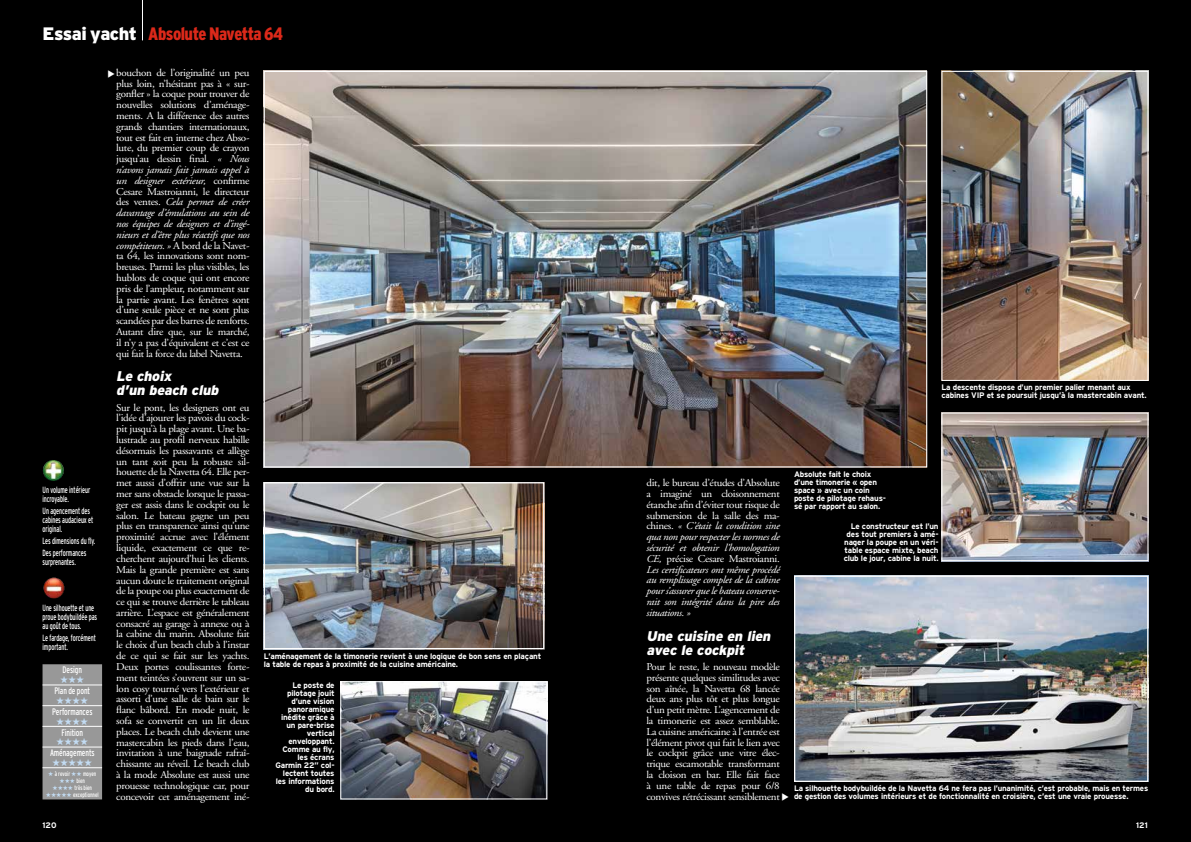
<style>
.page{position:relative;width:1191px;height:842px;background:#000}
.page>*{position:absolute;margin:0;border:0;box-sizing:border-box;transform-origin:0 0}
.t1{font:900 condensed 18px "Interstate";letter-spacing:-.03em;color:#dc291a}
.t2{font:italic 900 14px/14px "Interstate";color:#fff}
.t3{font:10.4px/10.8px "Adobe Garamond";letter-spacing:-.03em;color:#fff;text-align:justify;scale:1.05 1}
.t4{font:italic 10.4px/10.8px "Adobe Garamond";letter-spacing:-.03em;color:#fff;text-align:justify;scale:1.05 1}
.t5{font:10px "Zapf Dingbats";color:#c3dcf3}
.t6{font:condensed 9.5px "Interstate";letter-spacing:-.01em;color:#fff;scale:.85 1}
.t7{font:condensed 9px/9px "Interstate";letter-spacing:-.01em;color:#fff;scale:.75 1}
.t8{font:700 8px/8px "Interstate";letter-spacing:-.025em;color:#fff}
.t9{font:condensed 6.5px "Interstate";letter-spacing:-.01em;color:#fff;scale:.85 1}
.s1{font-stretch:normal;color:#fff}
.s2{color:#c3dcf3}
.s3{font-style:italic}
.s4{font-style:normal}
</style>
<div class="page">
<img style="left:43px;top:460px;width:21px;height:21px">
<img style="left:43px;top:578px;width:22px;height:20px">
<div style="left:43px;top:664px;width:59px;height:135px;background:#989898"></div>
<hr style="left:43px;top:685px;width:59px;height:1px;background:#fff">
<hr style="left:43px;top:705px;width:59px;height:1px;background:#fff">
<hr style="left:43px;top:726px;width:59px;height:1px;background:#fff">
<hr style="left:43px;top:747px;width:59px;height:1px;background:#fff">
<hr style="left:43px;top:767px;width:59px;height:1px;background:#fff">
<img style="left:266px;top:73px;width:659px;height:392px">
<img style="left:943px;top:73px;width:203px;height:306px">
<div style="left:941px;top:71px;width:207px;height:310px;border:1px solid #fff"></div>
<img style="left:943px;top:415px;width:203px;height:144px">
<div style="left:941px;top:413px;width:207px;height:148px;border:1px solid #fff"></div>
<img style="left:796px;top:578px;width:350px;height:202px">
<div style="left:794px;top:576px;width:354px;height:206px;border:1px solid #fff"></div>
<img style="left:266px;top:484px;width:276px;height:163px">
<div style="left:264px;top:482px;width:280px;height:167px;border:1px solid #fff"></div>
<img style="left:342px;top:683px;width:203px;height:114px">
<div style="left:340px;top:681px;width:207px;height:118px;border:1px solid #fff"></div>
<hr style="left:142px;top:0;width:1px;height:40px;background:#fff">
<h1 class="t1" style="left:43px;top:24px;width:242px"><span class="s1">Essai yacht</span> Absolute Navetta 64</h1>
<p class="t7" style="left:43px;top:485px;width:65px">Un volume intérieur incroyable.</p>
<p class="t7" style="left:43px;top:506px;width:69px">Un agencement des cabines audacieux et original.</p>
<p class="t7" style="left:43px;top:535px;width:72px;line-height:11.8px">Les dimensions du fly.<br>Des performances</p>
<p class="t7" style="left:43px;top:557px;width:46px">surprenantes.</p>
<p class="t7" style="left:43px;top:603px;width:74px">Une silhouette et une proue bodybuildée pas au goût de tous.</p>
<p class="t7" style="left:43px;top:633px;width:73px">Le fardage, forcément important.</p>
<p class="t6" style="left:63px;top:665px;width:24px">Design</p>
<p class="t5" style="left:60px;top:675px;width:26px">★★★</p>
<p class="t6" style="left:54px;top:685px;width:43px">Plan de pont</p>
<p class="t5" style="left:56px;top:696px;width:34px">★★★★</p>
<p class="t6" style="left:52px;top:706px;width:49px">Performances</p>
<p class="t5" style="left:56px;top:716px;width:34px">★★★★</p>
<p class="t6" style="left:62px;top:727px;width:27px">Finition</p>
<p class="t5" style="left:56px;top:737px;width:34px">★★★★</p>
<p class="t6" style="left:50px;top:748px;width:54px">Aménagements</p>
<p class="t5" style="left:52px;top:758px;width:42px">★★★★★</p>
<p class="t9" style="left:48px;top:770px;width:58px"><span class="s2">★</span> à revoir <span class="s2">★★</span> moyen</p>
<p class="t9" style="left:60px;top:777px;width:31px"><span class="s2">★★★</span> bien</p>
<p class="t9" style="left:53px;top:784px;width:48px"><span class="s2">★★★★</span> très bien</p>
<p class="t9" style="left:46px;top:791px;width:63px"><span class="s2">★★★★★</span> exceptionnel</p>
<p class="t3" style="left:116px;top:67px;width:128px">bouchon de l’originalité un peu plus loin, n’hésitant pas à « sur&shy;gonfler » la coque pour trouver de nouvelles solutions d’aménage&shy;ments. A la différence des autres grands chantiers internationaux, tout est fait en interne chez Abso&shy;lute, du premier coup de crayon jusqu’au dessin final. <span class="s3">« Nous n’avons jamais fait jamais appel à un designer extérieur,</span> confirme Cesare Mastroianni, le directeur des ventes. <span class="s3">Cela permet de créer davantage d’émulations au sein de nos équipes de designers et d’ingé&shy;nieurs et d’être plus réactifs que nos compétiteurs. »</span> A bord de la Navet&shy;ta 64, les innovations sont nom&shy;breuses. Parmi les plus visibles, les hublots de coque qui ont encore pris de l’ampleur, notamment sur la partie avant. Les fenêtres sont d’une seule pièce et ne sont plus scandées par des barres de renforts.<br>Autant dire que, sur le marché, il n’y a pas d’équivalent et c’est ce qui fait la force du label Navetta.</p>
<h2 class="t2" style="left:116px;top:369px;width:106px">Le choix<br>d’un beach club</h2>
<p class="t3" style="left:116px;top:402px;width:128px">Sur le pont, les designers ont eu l’idée d’ajourer les pavois du cock&shy;pit jusqu’à la plage avant. Une ba&shy;lustrade au profil nerveux habille désormais les passavants et allège un tant soit peu la robuste sil&shy;houette de la Navetta 64. Elle per&shy;met aussi d’offrir une vue sur la mer sans obstacle lorsque le passa&shy;ger est assis dans le cockpit ou le salon. Le bateau gagne un peu plus en transparence ainsi qu’une proximité accrue avec l’élément liquide, exactement ce que re&shy;cherchent aujourd’hui les clients.<br>Mais la grande première est sans aucun doute le traitement original de la poupe ou plus exactement de ce qui se trouve derrière le tableau arrière. L’espace est généralement consacré au garage à annexe ou à la cabine du marin. Absolute fait le choix d’un beach club à l’instar de ce qui se fait sur les yachts.<br>Deux portes coulissantes forte&shy;ment teintées s’ouvrent sur un sa&shy;lon cosy tourné vers l’extérieur et assorti d’une salle de bain sur le flanc bâbord. En mode nuit, le sofa se convertit en un lit deux places. Le beach club devient une mastercabin les pieds dans l’eau, invitation à une baignade rafraî&shy;chissante au réveil. Le beach club à la mode Absolute est aussi une prouesse technologique car, pour concevoir cet aménagement iné-</p>
<p class="t8" style="left:264px;top:652px;width:279px">L’aménagement de la timonerie revient à une logique de bon sens en plaçant la table de repas à proximité de la cuisine américaine.</p>
<p class="t8" style="left:275px;top:681px;width:61px;text-align:right">Le poste de pilotage jouit d’une vision panoramique inédite grâce à un pare-brise vertical enveloppant.<br>Comme au fly, les écrans<br>Garmin 22’’ col&shy;lectent toutes les informations du bord.</p>
<p class="t8" style="left:941px;top:383px;width:207px">La descente dispose d’un premier palier menant aux cabines VIP et se poursuit jusqu’à la mastercabin avant.</p>
<p class="t4" style="left:646px;top:478px;width:128px"><span class="s4">dit, le bureau d’études d’Absolute a imaginé un cloisonnement étanche afin d’éviter tout risque de submersion de la salle des ma&shy;chines.</span> « C’était la condition sine qua non pour respecter les normes de sécurité et obtenir l’homologation CE, <span class="s4">précise Cesare Mastroianni.<br></span>Les certificateurs ont même procédé au remplissage complet de la cabine pour s’assurer que le bateau conserve&shy;rait son intégrité dans la pire des situations. »</p>
<h2 class="t2" style="left:646px;top:629px;width:128px">Une cuisine en lien avec le cockpit</h2>
<p class="t3" style="left:646px;top:661px;width:128px">Pour le reste, le nouveau modèle présente quelques similitudes avec son aînée, la Navetta 68 lancée deux ans plus tôt et plus longue d’un petit mètre. L’agencement de la timonerie est assez semblable.<br>La cuisine américaine à l’entrée est l’élément pivot qui fait le lien avec le cockpit grâce une vitre élec&shy;trique escamotable transformant la cloison en bar. Elle fait face à une table de repas pour 6/8 convives rétrécissant sensiblement</p>
<p class="t8" style="left:794px;top:470px;width:94px">Absolute fait le choix d’une timonerie « open space » avec un coin poste de pilotage rehaus&shy;sé par rapport au salon.</p>
<p class="t8" style="left:843px;top:522px;width:96px;text-align:right">Le constructeur est l’un des tout premiers à amé&shy;nager la poupe en un véri&shy;table espace mixte, beach club le jour, cabine la nuit.</p>
<p class="t8" style="left:794px;top:784px;width:356px">La silhouette bodybuildée de la Navetta 64 ne fera pas l’unanimité, c’est probable, mais en termes de gestion des volumes intérieurs et de fonctionnalité en croisière, c’est une vraie prouesse.</p>
<p class="t8" style="left:43px;top:821px;width:16px">120</p>
<p class="t8" style="left:1136px;top:821px;width:13px">121</p>
</div>
